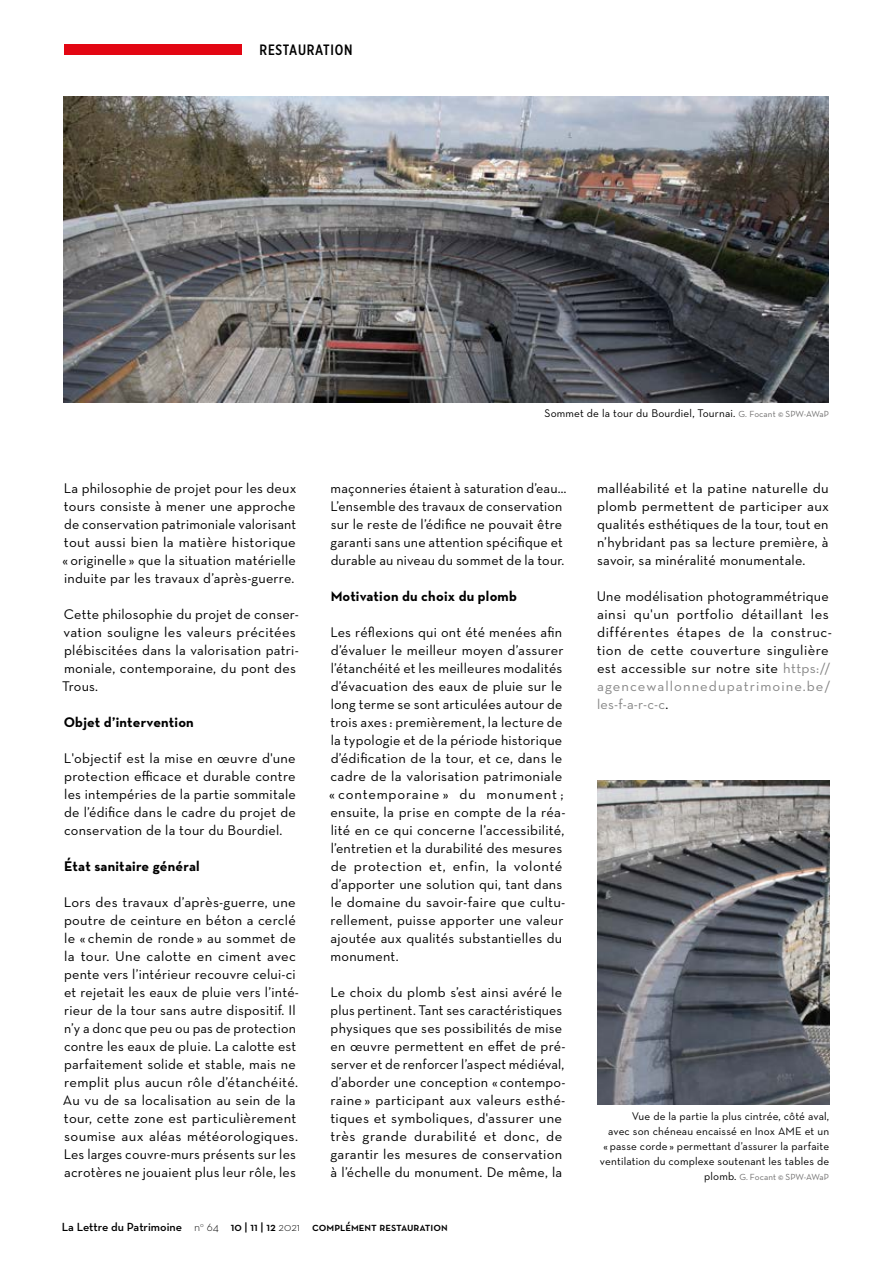
<style>
.page{position:relative;width:893px;height:1263px;background:#fff}
.page>*{position:absolute;margin:0;border:0;box-sizing:border-box;transform-origin:0 0}
.t1{font:500 15px "Gotham X Narrow";letter-spacing:.05em;color:#000}
.t2{font:14.25px/18px "Neutra Text";letter-spacing:.015em;color:#000}
.t3{font:700 14.25px "Neutra Text";letter-spacing:.015em;color:#000}
.t4{font:600 12px "Neutra Text";color:#000}
.t5{font:11.25px/15px "Neutra Text";letter-spacing:.015em;color:#000;text-align:right}
.t6{font:9px "Neutra Text";letter-spacing:.01em;color:#706f6f}
.s1{font-size:9px;color:#706f6f}
.s2{font-weight:300}
.s3{font-family:"Neutra Text Demi SC";font-weight:400}
.s4{color:#878787}
.s5{font-size:11.25px;color:#000}
</style>
<div class="page">
<img style="left:597px;top:781px;width:232px;height:324px">
<img style="left:64px;top:97px;width:765px;height:306px">
<div style="left:64px;top:44px;width:178px;height:11px;background:#e30613"></div>
<p class="t1" style="left:260px;top:40px;width:94px">RESTAURATION</p>
<p class="t5" style="left:545px;top:405px;width:286px">Sommet de la tour du Bourdiel, Tournai. <span class="s1">G. Focant © SPW-AWaP</span></p>
<p class="t2" style="left:63px;top:479px;width:235px;text-align:justify">La philosophie de projet pour les deux tours consiste à mener une approche de conservation patrimoniale valorisant tout aussi bien la matière historique « originelle » que la situation matérielle induite par les travaux d’après-guerre.</p>
<p class="t2" style="left:62px;top:605px;width:238px">Cette philosophie du projet de conser&shy;vation souligne les valeurs précitées plébiscitées dans la valorisation patri&shy;moniale, contemporaine, du pont des<br>Trous.</p>
<p class="t3" style="left:64px;top:713px;width:132px">Objet d’intervention</p>
<p class="t2" style="left:64px;top:749px;width:233px;text-align:justify">L'objectif est la mise en œuvre d'une protection efficace et durable contre les intempéries de la partie sommitale de l’édifice dans le cadre du projet de conservation de la tour du Bourdiel.</p>
<p class="t3" style="left:64px;top:857px;width:137px">État sanitaire général</p>
<p class="t2" style="left:63px;top:893px;width:238px">Lors des travaux d’après-guerre, une poutre de ceinture en béton a cerclé le « chemin de ronde » au sommet de la tour. Une calotte en ciment avec pente vers l’intérieur recouvre celui-ci et rejetait les eaux de pluie vers l’inté&shy;rieur de la tour sans autre dispositif. Il n’y a donc que peu ou pas de protection contre les eaux de pluie. La calotte est parfaitement solide et stable, mais ne remplit plus aucun rôle d’étanchéité.<br>Au vu de sa localisation au sein de la tour, cette zone est particulièrement soumise aux aléas météorologiques.<br>Les larges couvre-murs présents sur les acrotères ne jouaient plus leur rôle, les</p>
<p class="t2" style="left:330px;top:479px;width:238px">maçonneries étaient à saturation d’eau… L’ensemble des travaux de conservation sur le reste de l’édifice ne pouvait être garanti sans une attention spécifique et durable au niveau du sommet de la tour.</p>
<p class="t3" style="left:331px;top:587px;width:188px">Motivation du choix du plomb</p>
<p class="t2" style="left:329px;top:623px;width:238px">Les réflexions qui ont été menées afin d’évaluer le meilleur moyen d’assurer l’étanchéité et les meilleures modalités d’évacuation des eaux de pluie sur le long terme se sont articulées autour de trois axes : premièrement, la lecture de la typologie et de la période historique d’édification de la tour, et ce, dans le cadre de la valorisation patrimoniale « contemporaine » du monument ; ensuite, la prise en compte de la réa&shy;lité en ce qui concerne l’accessibilité, l’entretien et la durabilité des mesures de protection et, enfin, la volonté d’apporter une solution qui, tant dans le domaine du savoir-faire que cultu&shy;rellement, puisse apporter une valeur ajoutée aux qualités substantielles du monument.</p>
<p class="t2" style="left:330px;top:983px;width:237px">Le choix du plomb s’est ainsi avéré le plus pertinent. Tant ses caractéristiques physiques que ses possibilités de mise en œuvre permettent en effet de pré&shy;server et de renforcer l’aspect médiéval, d’aborder une conception « contempo&shy;raine » participant aux valeurs esthé&shy;tiques et symboliques, d'assurer une très grande durabilité et donc, de garantir les mesures de conservation à l’échelle du monument. De même, la</p>
<p class="t4" style="left:62px;top:1219px;width:387px">La Lettre du Patrimoine <span class="s2">n</span><sup>o</sup> <span class="s2">64</span> 10 | 11 | 12 <span class="s2">2021</span> <span class="s3">complément restauration</span></p>
<p class="t2" style="left:597px;top:479px;width:234px;text-align:justify">malléabilité et la patine naturelle du plomb permettent de participer aux qualités esthétiques de la tour, tout en n’hybridant pas sa lecture première, à savoir, sa minéralité monumentale.</p>
<p class="t2" style="left:597px;top:587px;width:237px">Une modélisation photogrammétrique ainsi qu'un portfolio détaillant les différentes étapes de la construc&shy;tion de cette couverture singulière est accessible sur notre site <span class="s4">https:// agencewallonnedupatrimoine.be/ les-f-a-r-c-c</span>.</p>
<p class="t5" style="left:600px;top:1108px;width:231px">Vue de la partie la plus cintrée, côté aval,<br>avec son chéneau encaissé en Inox AME et un<br>« passe corde » permettant d’assurer la parfaite ventilation du complexe soutenant les tables de</p>
<p class="t6" style="left:704px;top:1171px;width:127px"><span class="s5">plomb.</span> G. Focant © SPW-AWaP</p>
</div>
